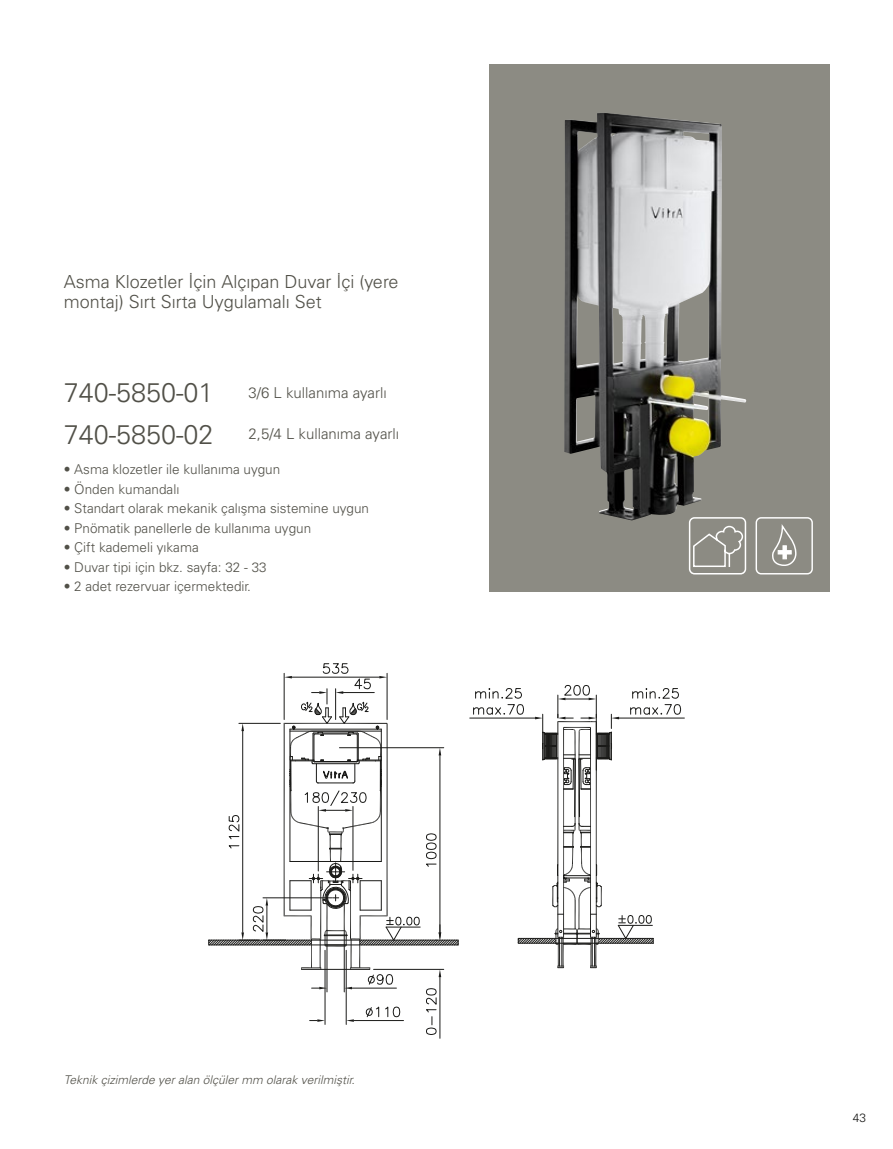
<style>
.page{position:relative;width:893px;height:1149px;background:#fff}
.page>*{position:absolute;margin:0;border:0;box-sizing:border-box;transform-origin:0 0}
.t1{font:27px/41.4px "Univers Light Tr";color:#515048}
.t2{font:18px/19.5px "Univers Light Tr";color:#515048}
.t3{font:15px "Univers Light Tr";color:#515048}
.t4{font:13.5px "Univers Light Tr";color:#515048}
.t5{font:12px "Univers Light Ita Tr";color:#515048}
.t6{font:12px "Univers Light Tr";color:#1a1a18}
</style>
<div class="page">
<div style="left:489px;top:64px;width:340px;height:527px;background:#8c8b83"></div>
<svg style="left:772px;top:524px;width:25px;height:42px"></svg>
<div style="left:756px;top:517px;width:57px;height:57px;border:1px solid #fff;border-radius:5px"></div>
<div style="left:689px;top:517px;width:57px;height:57px;border:2px solid #fff;border-radius:5px"></div>
<svg style="left:693px;top:525px;width:51px;height:43px"></svg>
<img style="left:564px;top:113px;width:182px;height:407px">
<hr style="left:440px;top:976px;width:1px;height:61px;background:#1a1a18">
<svg style="left:208px;top:663px;width:251px;height:371px"></svg>
<hr style="left:619px;top:717px;width:65px;height:1px;background:#1a1a18">
<hr style="left:470px;top:717px;width:65px;height:1px;background:#1a1a18">
<svg style="left:473px;top:685px;width:208px;height:282px"></svg>
<h2 class="t2" style="left:64px;top:271px;width:336px">Asma Klozetler İçin Alçıpan Duvar İçi (yere montaj) Sırt Sırta Uygulamalı Set</h2>
<h1 class="t1" style="left:64px;top:371px;width:151px">740-5850-01<br>740-5850-02</h1>
<p class="t3" style="left:249px;top:383px;width:140px">3/6 L kullanıma ayarlı</p>
<p class="t3" style="left:249px;top:425px;width:152px">2,5/4 L kullanıma ayarlı</p>
<p class="t4" style="left:64px;top:461px;width:218px">• Asma klozetler ile kullanıma uygun</p>
<p class="t4" style="left:64px;top:481px;width:117px">• Önden kumandalı</p>
<p class="t4" style="left:64px;top:500px;width:307px">• Standart olarak mekanik çalışma sistemine uygun</p>
<p class="t4" style="left:64px;top:520px;width:249px">• Pnömatik panellerle de kullanıma uygun</p>
<p class="t4" style="left:64px;top:539px;width:137px">• Çift kademeli yıkama</p>
<p class="t4" style="left:64px;top:559px;width:204px">• Duvar tipi için bkz. sayfa: 32 - 33</p>
<p class="t4" style="left:64px;top:578px;width:189px">• 2 adet rezervuar içermektedir.</p>
<p class="t5" style="left:64px;top:1072px;width:293px">Teknik çizimlerde yer alan ölçüler mm olarak verilmiştir.</p>
<p class="t6" style="left:853px;top:1110px;width:15px">43</p>
</div>
